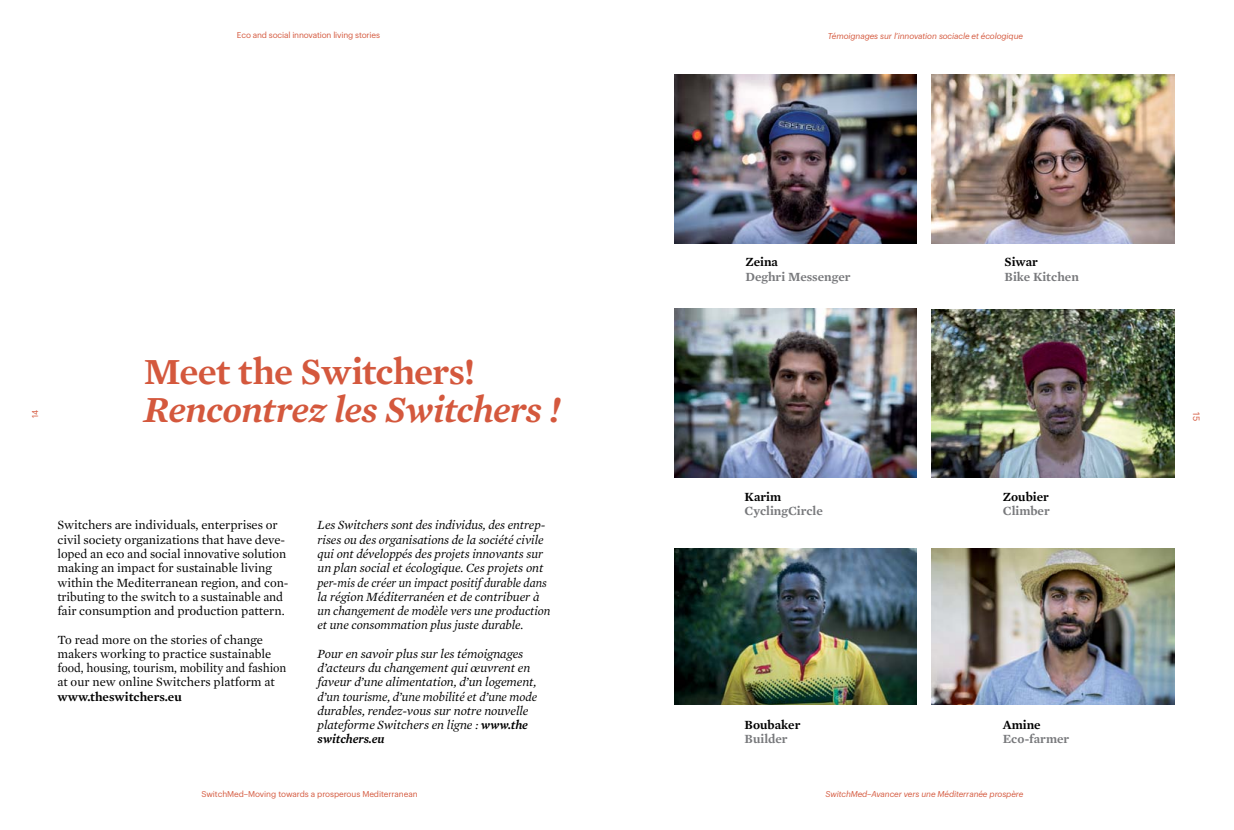
<style>
.page{position:relative;width:1234px;height:830px;background:#fff}
.page>*{position:absolute;margin:0;border:0;box-sizing:border-box;transform-origin:0 0}
.t1{font:italic 600 37.5px "Mercury Text G1";letter-spacing:-.02em;color:#d4583d}
.t2{font:600 37.5px "Mercury Text G1";letter-spacing:-.015em;color:#d4583d}
.t3{font:italic 12.75px/14.2px "Mercury Text G1";letter-spacing:-.005em;color:#000}
.t4{font:12.75px/14.2px "Mercury Text G1";letter-spacing:-.005em;color:#000}
.t5{font:600 12.75px "Mercury Text G1";color:#77787b}
.t6{font:600 12.75px "Mercury Text G1";color:#000}
.t7{font:9px "Graphik";color:#d4583d}
.t8{font:italic 8.25px "Graphik";letter-spacing:-.01em;color:#d4583d}
.t9{font:8.25px "Graphik";letter-spacing:-.02em;color:#d4583d}
.s1{font-weight:600}
</style>
<div class="page">
<img style="left:674px;top:75px;width:242px;height:168px">
<img style="left:674px;top:308px;width:242px;height:169px">
<img style="left:674px;top:548px;width:242px;height:156px">
<img style="left:931px;top:75px;width:243px;height:168px">
<img style="left:931px;top:309px;width:243px;height:168px">
<img style="left:931px;top:548px;width:243px;height:156px">
<p class="t9" style="left:237px;top:29px;width:144px">Eco and social innovation living stories</p>
<p class="t8" style="left:827px;top:29px;width:196px">Témoignages sur l’innovation sociacle et écologique</p>
<p class="t6" style="left:745px;top:254px;width:34px">Zeina</p>
<p class="t5" style="left:745px;top:268px;width:107px">Deghri Messenger</p>
<p class="t6" style="left:1004px;top:254px;width:35px">Siwar</p>
<p class="t5" style="left:1004px;top:268px;width:76px">Bike Kitchen</p>
<h1 class="t2" style="left:144px;top:348px;width:332px">Meet the Switchers!</h1>
<h1 class="t1" style="left:144px;top:387px;width:418px">Rencontrez les Switchers !</h1>
<p class="t9" style="left:29px;top:418px;width:10px;rotate:-90deg">14</p>
<p class="t7" style="left:1202px;top:412px;width:10px;rotate:90deg">15</p>
<p class="t4" style="left:57px;top:518px;width:232px">Switchers are individuals, enterprises or civil society organizations that have deve&shy;loped an eco and social innovative solution making an impact for sustainable living within the Mediterranean region, and con&shy;tributing to the switch to a sustainable and fair consumption and production pattern.</p>
<p class="t4" style="left:57px;top:632px;width:230px">To read more on the stories of change makers working to practice sustainable food, housing, tourism, mobility and fashion at our new online Switchers platform at</p>
<p class="t6" style="left:57px;top:688px;width:126px">www.theswitchers.eu</p>
<p class="t3" style="left:317px;top:518px;width:234px">Les Switchers sont des individus, des entrep&shy;rises ou des organisations de la société civile qui ont développés des projets innovants sur un plan social et écologique. Ces projets ont per-mis de créer un impact positif durable dans la région Méditerranéen et de contribuer à un changement de modèle vers une production et une consommation plus juste durable.</p>
<p class="t3" style="left:317px;top:646px;width:221px">Pour en savoir plus sur les témoignages d’acteurs du changement qui œuvrent en faveur d’une alimentation, d’un logement, d’un tourisme, d’une mobilité et d’une mode durables, rendez-vous sur notre nouvelle plateforme Switchers en ligne : <span class="s1">www.the switchers.eu</span></p>
<p class="t9" style="left:201px;top:787px;width:218px">SwitchMed–Moving towards a prosperous Mediterranean</p>
<p class="t6" style="left:744px;top:488px;width:38px">Karim</p>
<p class="t5" style="left:744px;top:502px;width:80px">CyclingCircle</p>
<p class="t6" style="left:744px;top:716px;width:57px">Boubaker</p>
<p class="t5" style="left:744px;top:730px;width:45px">Builder</p>
<p class="t6" style="left:1002px;top:488px;width:48px">Zoubier</p>
<p class="t5" style="left:1002px;top:502px;width:49px">Climber</p>
<p class="t6" style="left:1002px;top:716px;width:39px">Amine</p>
<p class="t5" style="left:1002px;top:730px;width:68px">Eco-farmer</p>
<p class="t8" style="left:825px;top:787px;width:199px">SwitchMed–Avancer vers une Méditerranée prospère</p>
</div>
